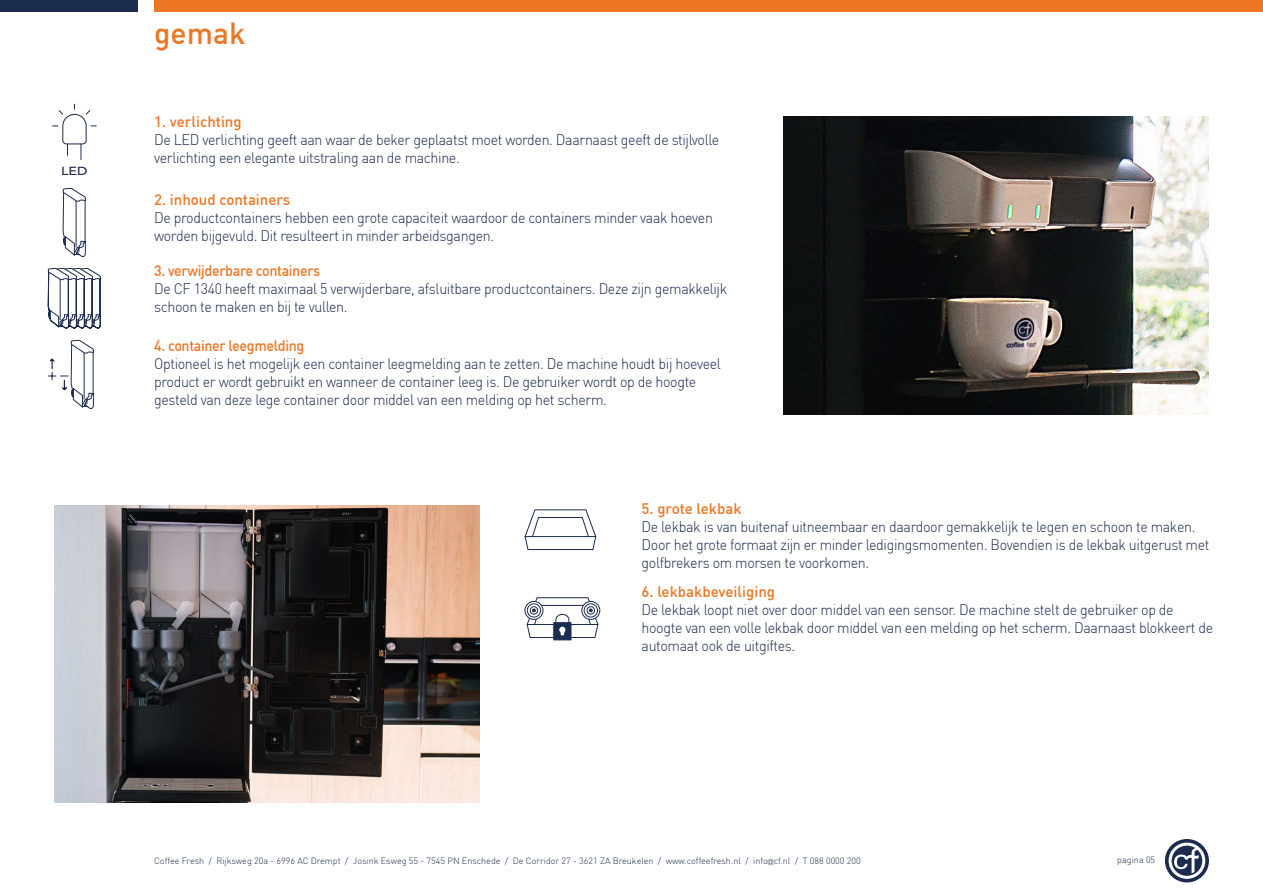
<style>
.page{position:relative;width:1263px;height:893px;background:#fff}
.page>*{position:absolute;margin:0;border:0;box-sizing:border-box;transform-origin:0 0}
.t1{font:500 30px "DIN Pro";color:#ec7624}
.t2{font:300 15px/18px "DIN Pro";letter-spacing:-.025em;color:#1b2c4e;scale:.95 1}
.t3{font:500 15px "DIN Pro";letter-spacing:-.01em;color:#ec7624}
.t4{font:500 15px "DIN Pro";letter-spacing:-.01em;color:#ec7624;scale:.95 1}
.t5{font:500 11.7px "Avenir";color:#1b2c4e;scale:1.2 1}
.t6{font:300 9px "DIN Pro";color:#1b2c4e}
.s1{font-family:"Gill Sans";font-size:7.5px}
</style>
<div class="page">
<div style="left:154px;top:0;width:1109px;height:11px;background:#ec7624"></div>
<div style="left:0;top:0;width:138px;height:11px;background:#1b2c4e"></div>
<svg style="left:1165px;top:839px;width:44px;height:43px"></svg>
<img style="left:54px;top:505px;width:425px;height:298px">
<img style="left:783px;top:117px;width:426px;height:297px">
<svg style="left:52px;top:103px;width:45px;height:57px"></svg>
<svg style="left:524px;top:509px;width:73px;height:41px"></svg>
<div style="left:553px;top:622px;width:18px;height:18px;background:#1b2c4e"></div>
<div style="left:525px;top:601px;width:18px;height:19px;border:1px solid #1b2c4e;border-radius:50%"></div>
<div style="left:581px;top:601px;width:19px;height:19px;border:1px solid #1b2c4e;border-radius:50%"></div>
<svg style="left:526px;top:597px;width:73px;height:41px"></svg>
<svg style="left:48px;top:188px;width:53px;height:221px"></svg>
<p class="t5" style="left:61px;top:161px;width:24px">LED</p>
<h1 class="t1" style="left:154px;top:14px;width:93px">gemak</h1>
<p class="t3" style="left:154px;top:112px;width:89px">1. verlichting</p>
<p class="t2" style="left:154px;top:131px;width:596px">De LED verlichting geeft aan waar de beker geplaatst moet worden. Daarnaast geeft de stijlvolle verlichting een elegante uitstraling aan de machine.</p>
<p class="t3" style="left:154px;top:190px;width:138px">2. inhoud containers</p>
<p class="t2" style="left:154px;top:208px;width:590px">De productcontainers hebben een grote capaciteit waardoor de containers minder vaak hoeven worden bijgevuld. Dit resulteert in minder arbeidsgangen.</p>
<p class="t4" style="left:154px;top:261px;width:176px">3. verwijderbare containers</p>
<p class="t2" style="left:154px;top:280px;width:605px">De CF 1340 heeft maximaal 5 verwijderbare, afsluitbare productcontainers. Deze zijn gemakkelijk schoon te maken en bij te vullen.</p>
<p class="t4" style="left:154px;top:336px;width:160px">4. container leegmelding</p>
<p class="t2" style="left:154px;top:355px;width:598px">Optioneel is het mogelijk een container leegmelding aan te zetten. De machine houdt bij hoeveel product er wordt gebruikt en wanneer de container leeg is. De gebruiker wordt op de hoogte gesteld van deze lege container door middel van een melding op het scherm.</p>
<p class="t3" style="left:641px;top:499px;width:102px">5. grote lekbak</p>
<p class="t2" style="left:641px;top:517px;width:599px">De lekbak is van buitenaf uitneembaar en daardoor gemakkelijk te legen en schoon te maken.<br>Door het grote formaat zijn er minder ledigingsmomenten. Bovendien is de lekbak uitgerust met golfbrekers om morsen te voorkomen.</p>
<p class="t3" style="left:641px;top:582px;width:135px">6. lekbakbeveiliging</p>
<p class="t2" style="left:641px;top:601px;width:603px">De lekbak loopt niet over door middel van een sensor. De machine stelt de gebruiker op de hoogte van een volle lekbak door middel van een melding op het scherm. Daarnaast blokkeert de automaat ook de uitgiftes.</p>
<p class="t6" style="left:154px;top:856px;width:708px">Coffee Fresh / Rijksweg 20a - 6996 AC Drempt / Josink Esweg 55 - 7545 PN Enschede / De Corridor 27 - 3621 ZA Breukelen / www.coffeefresh.nl / info<span class="s1">@</span>cf.nl / T 088 0000 200</p>
<p class="t6" style="left:1117px;top:854px;width:39px">pagina 05</p>
</div>
